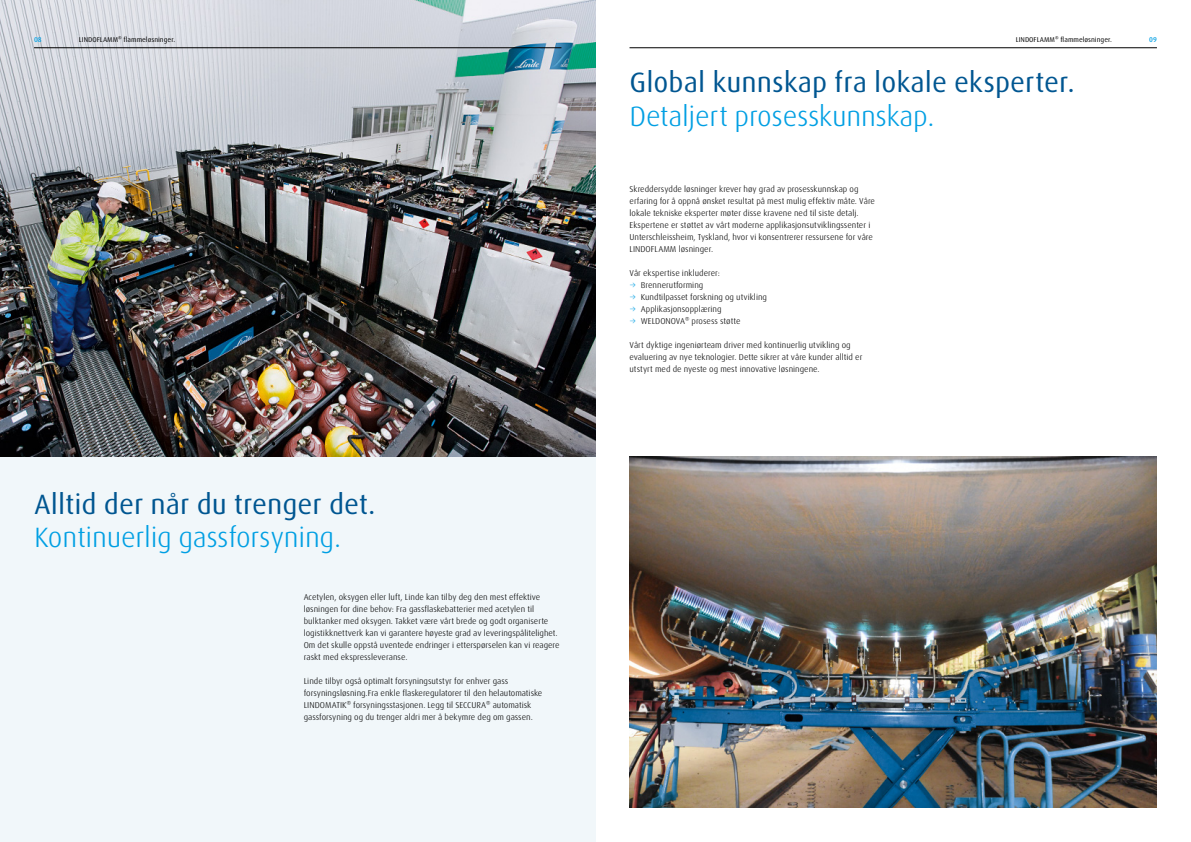
<style>
.page{position:relative;width:1191px;height:842px;background:#fff}
.page>*{position:absolute;margin:0;border:0;box-sizing:border-box;transform-origin:0 0}
.t1{font:28px "Linde Dax Global";color:#005691}
.t2{font:300 28px "Linde Dax Global";letter-spacing:-.01em;color:#009fe3}
.t3{font:300 8.5px/12px "Linde Dax Global";color:#000}
.t4{font:7px "Linde Dax Global";color:#000}
.t5{font:500 7px "Linde Dax Global";color:#009fe3}
.s1{color:#009fe3}
</style>
<div class="page">
<div style="left:0;top:0;width:595px;height:842px;background:#f1f7fa"></div>
<img style="left:0;top:0;width:595px;height:456px">
<hr style="left:34px;top:48px;width:527px;height:1px;background:#000">
<hr style="left:629px;top:48px;width:528px;height:1px;background:#000">
<img style="left:629px;top:456px;width:528px;height:352px">
<p class="t5" style="left:34px;top:35px;width:9px">08</p>
<p class="t4" style="left:79px;top:35px;width:98px">LINDOFLAMM® flammeløsninger.</p>
<p class="t4" style="left:1015px;top:35px;width:98px">LINDOFLAMM® flammeløsninger.</p>
<p class="t5" style="left:1149px;top:35px;width:9px">09</p>
<h1 class="t1" style="left:629px;top:66px;width:447px">Global kunnskap fra lokale eksperter.</h1>
<h1 class="t2" style="left:629px;top:100px;width:306px">Detaljert prosesskunnskap.</h1>
<h1 class="t1" style="left:34px;top:488px;width:343px">Alltid der når du trenger det.</h1>
<h1 class="t2" style="left:34px;top:521px;width:309px">Kontinuerlig gassforsyning.</h1>
<p class="t3" style="left:304px;top:591px;width:257px">Acetylen, oksygen eller luft, Linde kan tilby deg den mest effektive løsningen for dine behov: Fra gassflaskebatterier med acetylen til bulktanker med oksygen. Takket være vårt brede og godt organiserte logistikknettverk kan vi garantere høyeste grad av leveringspålitelighet.<br>Om det skulle oppstå uventede endringer i etterspørselen kan vi reagere raskt med ekspressleveranse.</p>
<p class="t3" style="left:304px;top:675px;width:240px">Linde tilbyr også optimalt forsyningsutstyr for enhver gass forsyningsløsning.Fra enkle flaskeregulatorer til den helautomatiske LINDOMATIK® forsyningsstasjonen. Legg til SECCURA® automatisk gassforsyning og du trenger aldri mer å bekymre deg om gassen.</p>
<p class="t3" style="left:629px;top:183px;width:247px">Skreddersydde løsninger krever høy grad av prosesskunnskap og erfaring for å oppnå ønsket resultat på mest mulig effektiv måte. Våre lokale tekniske eksperter møter disse kravene ned til siste detalj.<br>Ekspertene er støttet av vårt moderne applikasjonsutviklingssenter i Unterschleissheim, Tyskland, hvor vi konsentrerer ressursene for våre LINDOFLAMM løsninger.</p>
<p class="t3" style="left:629px;top:267px;width:92px">Vår ekspertise inkluderer:</p>
<p class="t3" style="left:629px;top:279px;width:75px"><span class="s1">→</span> Brennerutforming</p>
<p class="t3" style="left:629px;top:291px;width:139px"><span class="s1">→</span> Kundtilpasset forskning og utvikling</p>
<p class="t3" style="left:629px;top:303px;width:93px"><span class="s1">→</span> Applikasjonsopplæring</p>
<p class="t3" style="left:629px;top:315px;width:112px"><span class="s1">→</span> WELDONOVA® prosess støtte</p>
<p class="t3" style="left:629px;top:339px;width:234px">Vårt dyktige ingeniørteam driver med kontinuerlig utvikling og evaluering av nye teknologier. Dette sikrer at våre kunder alltid er utstyrt med de nyeste og mest innovative løsningene.</p>
</div>
